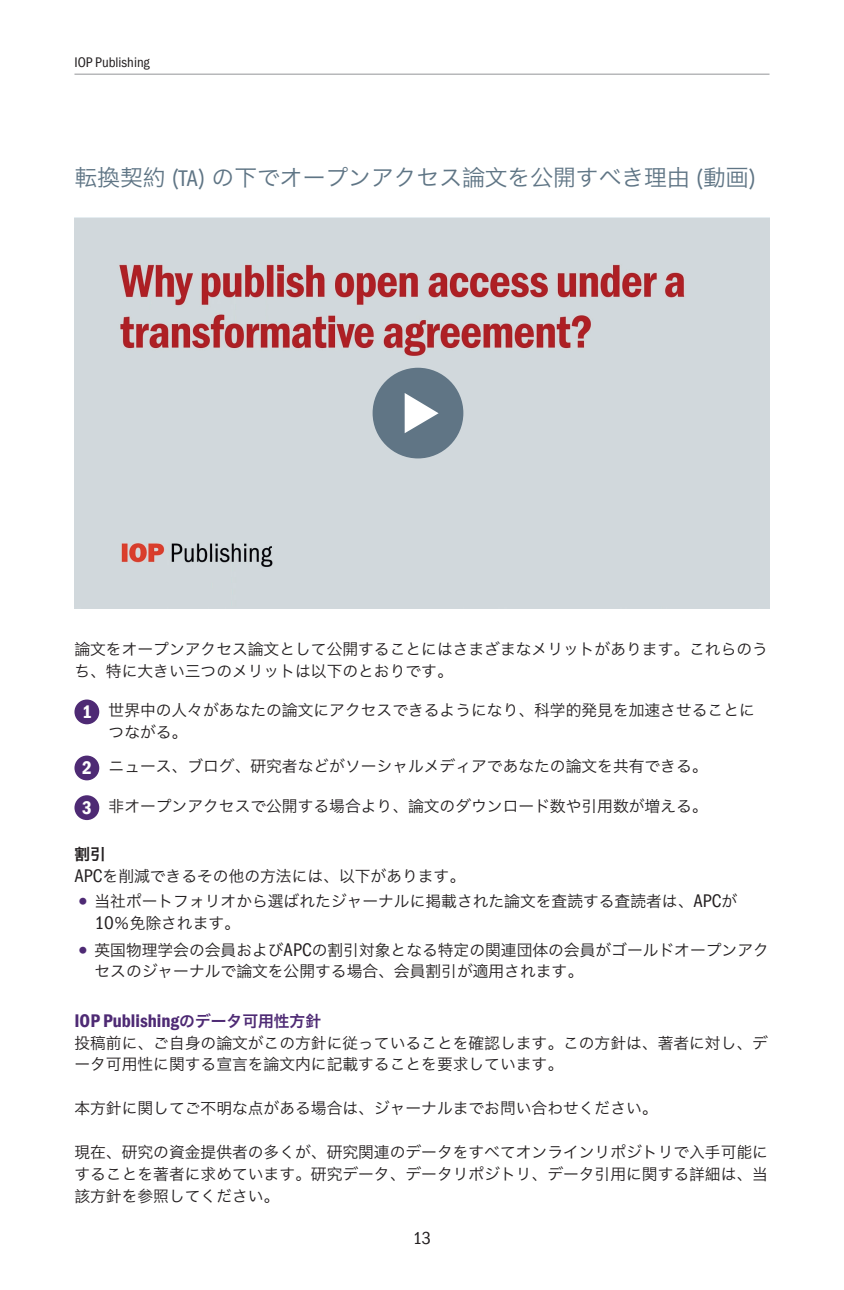
<style>
.page{position:relative;width:844px;height:1290px;background:#fff}
.page>*{position:absolute;margin:0;border:0;box-sizing:border-box;transform-origin:0 0}
.t1{font:22.75px "Hiragino Sans GB W3";color:#5f7585}
.t2{font:600 18.38px "Franklin Gothic Cond ITC";color:#4e2a74}
.t3{font:600 18.38px/39.7px "Franklin Gothic Cond ITC";color:#fff}
.t4{font:17.5px "Franklin Gothic Cond ITC";color:#231f20}
.t5{font:15.75px/21.9px "Hiragino Sans GB W3";color:#231f20}
.t6{font:15.75px "Hiragino Sans GB W6";color:#231f20}
.t7{font:14px "Franklin Gothic Cond ITC";color:#231f20}
.s1{font-family:"Franklin Gothic Cond ITC"}
.s2{font-family:"Franklin Gothic Cond ITC";font-size:18.38px}
.s3{font-family:"Franklin Gothic Cond ITC";font-size:24.5px;color:#4e2a74}
.s4{font-family:"Hiragino Sans GB W6";font-weight:400;font-size:15.75px}
</style>
<div class="page">
<hr style="left:74px;top:74px;width:695px;height:1px;background:#939598">
<svg style="left:74px;top:218px;width:695px;height:390px;fill:#d1d8dc"></svg>
<div style="left:372px;top:368px;width:91px;height:90px;background:#607585;border-radius:50%"></div>
<svg style="left:404px;top:393px;width:34px;height:40px"></svg>
<div style="left:74px;top:699px;width:25px;height:25px;background:#4e2a74;border-radius:50%"></div>
<div style="left:74px;top:755px;width:25px;height:25px;background:#4e2a74;border-radius:50%"></div>
<div style="left:74px;top:795px;width:25px;height:25px;background:#4e2a74;border-radius:50%"></div>
<p class="t7" style="left:74px;top:54px;width:77px">IOP Publishing</p>
<h1 class="t1" style="left:74px;top:163px;width:683px">転換契約 (<span class="s1">TA</span>) の下でオープンアクセス論文を公開すべき理由 (動画)</h1>
<p class="t5" style="left:74px;top:638px;width:695px">論文をオープンアクセス論文として公開することにはさまざまなメリットがあります。これらのうち、特に大きい三つのメリットは以下のとおりです。</p>
<p class="t3" style="left:82px;top:692px;width:11px">1</p>
<p class="t3" style="left:82px;top:748px;width:11px">2<br>3</p>
<p class="t5" style="left:109px;top:699px;width:647px">世界中の人々があなたの論文にアクセスできるようになり、科学的発見を加速させることにつながる。</p>
<p class="t5" style="left:109px;top:755px;width:600px">ニュース、ブログ、研究者などがソーシャルメディアであなたの論文を共有できる。</p>
<p class="t5" style="left:109px;top:794px;width:600px">非オープンアクセスで公開する場合より、論文のダウンロード数や引用数が増える。</p>
<p class="t6" style="left:74px;top:843px;width:33px">割引</p>
<p class="t5" style="left:74px;top:864px;width:392px"><span class="s2">APC</span>を削減できるその他の方法には、以下があります。</p>
<p class="t5" style="left:94px;top:890px;width:644px;text-indent:-20px"><span class="s3">•</span> 当社ポートフォリオから選ばれたジャーナルに掲載された論文を査読する査読者は、<span class="s2">APC</span>が<br><span class="s2">10</span>％免除されます。</p>
<p class="t5" style="left:94px;top:938px;width:675px;text-indent:-20px"><span class="s3">•</span> 英国物理学会の会員および<span class="s2">APC</span>の割引対象となる特定の関連団体の会員がゴールドオープンアクセスのジャーナルで論文を公開する場合、会員割引が適用されます。</p>
<p class="t2" style="left:74px;top:1009px;width:248px">IOP Publishing<span class="s4">のデータ可用性方針</span></p>
<p class="t5" style="left:74px;top:1031px;width:694px">投稿前に、ご自身の論文がこの方針に従っていることを確認します。この方針は、著者に対し、データ可用性に関する宣言を論文内に記載することを要求しています。</p>
<p class="t5" style="left:74px;top:1097px;width:584px">本方針に関してご不明な点がある場合は、ジャーナルまでお問い合わせください。</p>
<p class="t5" style="left:74px;top:1141px;width:694px;text-align:justify">現在、研究の資金提供者の多くが、研究関連のデータをすべてオンラインリポジトリで入手可能にすることを著者に求めています。研究データ、データリポジトリ、データ引用に関する詳細は、当該方針を参照してください。</p>
<p class="t4" style="left:412px;top:1228px;width:20px">13</p>
</div>
